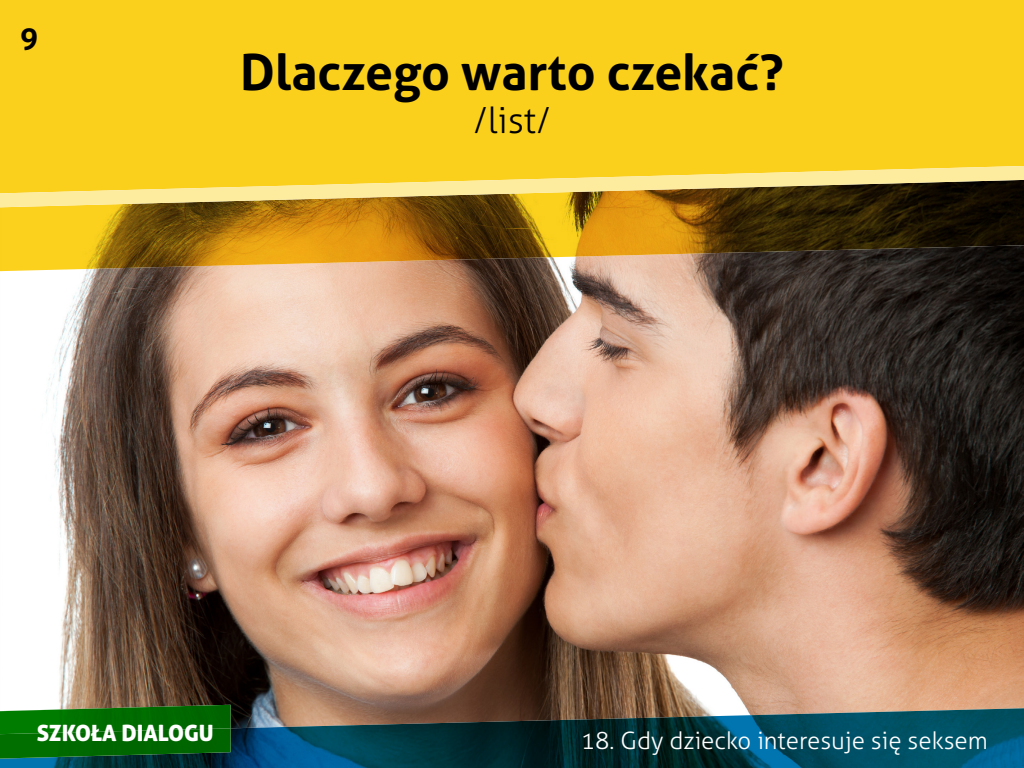
<style>
.page{position:relative;width:1024px;height:768px;background:#fff}
.page>*{position:absolute;margin:0;border:0;box-sizing:border-box;transform-origin:0 0}
.t1{font:700 50px "Aller";color:#000}
.t2{font:300 36px "Aller";color:#000}
.t3{font:700 30px "Aller";color:#000}
.t4{font:300 24px "Aller";color:#fff}
.t5{font:22.5px "Aller Display";color:#fff}
</style>
<div class="page">
<img style="left:0;top:248px;width:1024px;height:463px">
<img style="left:212px;top:711px;width:706px;height:57px">
<img style="left:918px;top:708px;width:106px;height:60px">
<img style="left:0;top:759px;width:212px;height:9px">
<div style="left:0;top:0;width:1024px;height:166px;background:#fbd01d"></div>
<img style="left:0;top:207px;width:459px;height:64px">
<img style="left:459px;top:207px;width:459px;height:53px">
<img style="left:918px;top:207px;width:106px;height:41px">
<svg style="left:0;top:166px;width:1024px;height:41px;background:#c8ab43"></svg>
<img style="left:0;top:734px;width:231px;height:25px">
<img style="left:0;top:705px;width:231px;height:29px">
<p class="t3" style="left:20px;top:19px;width:19px">9</p>
<h1 class="t1" style="left:240px;top:41px;width:545px">Dlaczego warto czekać?</h1>
<h2 class="t2" style="left:473px;top:98px;width:79px">/list/</h2>
<p class="t5" style="left:37px;top:718px;width:179px">SZKOŁA DIALOGU</p>
<p class="t4" style="left:581px;top:726px;width:409px">18. Gdy dziecko interesuje się seksem</p>
</div>
